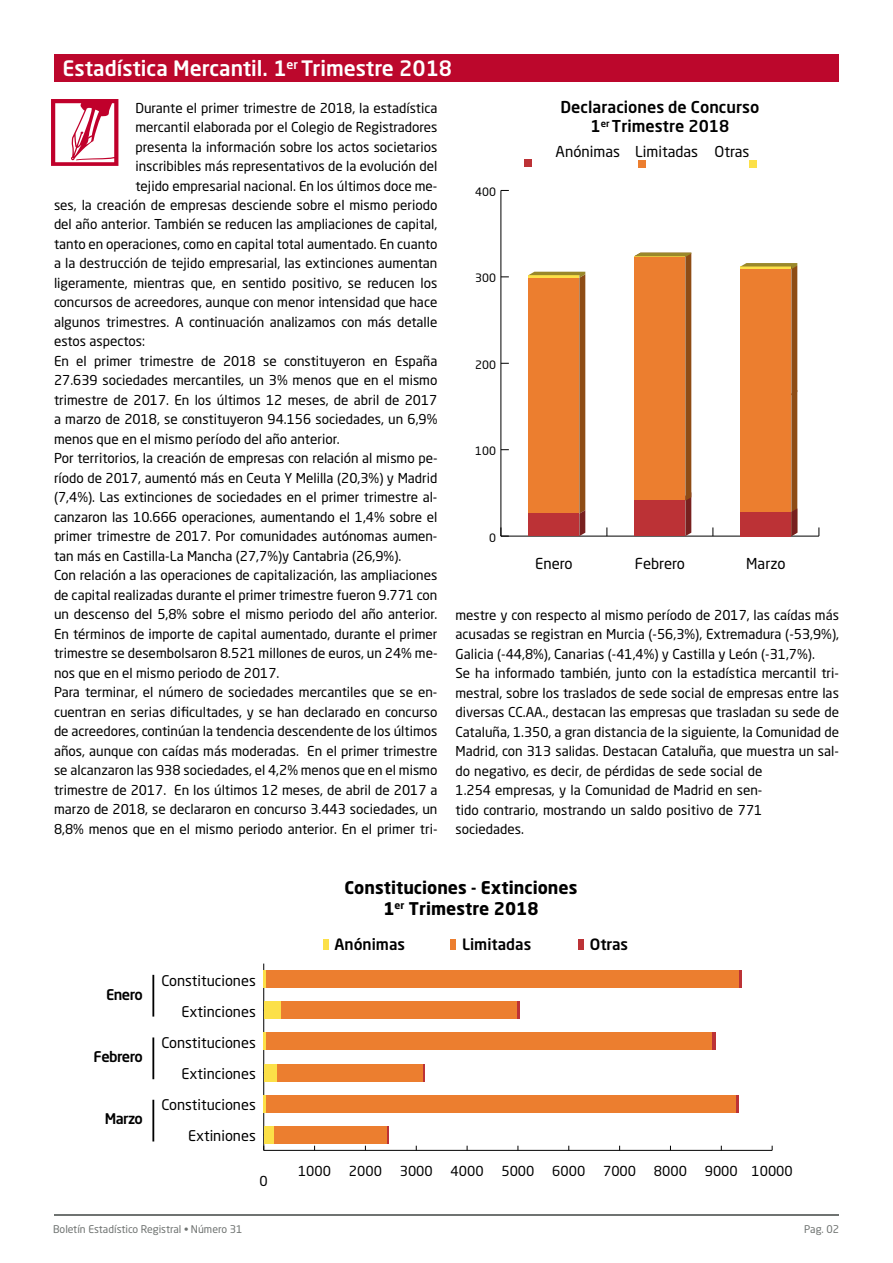
<style>
.page{position:relative;width:893px;height:1263px;background:#fff}
.page>*{position:absolute;margin:0;border:0;box-sizing:border-box;transform-origin:0 0}
.t1{font:500 21px "Neo Sans Std";color:#fff}
.t2{font:700 17.25px/20.7px "Neo Sans Std";color:#000;text-align:center}
.t3{font:500 16.2px/19.4px "Neo Sans Std";color:#000;text-align:center}
.t4{font:500 15.45px "Neo Sans Std";color:#000}
.t5{font:14.85px "Neo Sans Std";color:#000}
.t6{font:14.55px "Neo Sans Std";color:#000}
.t7{font:500 14.55px "Neo Sans Std";letter-spacing:-.04em;color:#000}
.t8{font:13.65px "Neo Sans Std";color:#000}
.t9{font:13.5px/19.5px "Neo Sans Std";color:#000}
.t10{font:11.4px "Neo Sans Std";color:#000}
.t11{font:10.5px "Neo Sans Std";color:#6f7371}
</style>
<div class="page">
<hr style="left:264px;top:1150px;width:508px;height:1px;background:#000">
<hr style="left:263px;top:963px;width:1px;height:187px;background:#000">
<div style="left:578px;top:939px;width:6px;height:10px;background:#bc3236"></div>
<hr style="left:739px;top:970px;width:3px;height:18px;background:#bc3236">
<hr style="left:517px;top:1001px;width:3px;height:18px;background:#bc3236">
<hr style="left:712px;top:1033px;width:4px;height:17px;background:#bc3236">
<svg style="left:423px;top:1064px;width:2px;height:17px"></svg>
<svg style="left:735px;top:1095px;width:4px;height:17px"></svg>
<svg style="left:387px;top:1126px;width:2px;height:17px"></svg>
<div style="left:450px;top:939px;width:6px;height:10px;background:#ec7e2f"></div>
<div style="left:266px;top:970px;width:473px;height:18px;background:#ec7e2f"></div>
<div style="left:280px;top:1001px;width:237px;height:18px;background:#ec7e2f"></div>
<div style="left:266px;top:1033px;width:446px;height:17px;background:#ec7e2f"></div>
<div style="left:276px;top:1064px;width:147px;height:17px;background:#ec7e2f"></div>
<div style="left:266px;top:1095px;width:469px;height:17px;background:#ec7e2f"></div>
<div style="left:273px;top:1126px;width:114px;height:17px;background:#ec7e2f"></div>
<div style="left:323px;top:939px;width:6px;height:10px;background:#fce048"></div>
<svg style="left:264px;top:970px;width:2px;height:18px"></svg>
<div style="left:264px;top:1001px;width:16px;height:18px;background:#fce048"></div>
<svg style="left:264px;top:1033px;width:2px;height:17px"></svg>
<div style="left:264px;top:1064px;width:12px;height:17px;background:#fce048"></div>
<svg style="left:264px;top:1095px;width:2px;height:17px"></svg>
<div style="left:264px;top:1126px;width:9px;height:17px;background:#fce048"></div>
<hr style="left:152px;top:975px;width:2px;height:41px;background:#000">
<hr style="left:152px;top:1037px;width:2px;height:42px;background:#000">
<hr style="left:152px;top:1100px;width:2px;height:41px;background:#000">
<hr style="left:501px;top:536px;width:318px;height:1px;background:#000">
<hr style="left:501px;top:190px;width:1px;height:346px;background:#000">
<svg style="left:501px;top:527px;width:8px;height:10px"></svg>
<div style="left:749px;top:160px;width:7px;height:7px;background:#fce048"></div>
<div style="left:638px;top:160px;width:7px;height:7px;background:#ec7e2f"></div>
<div style="left:524px;top:160px;width:8px;height:7px;background:#bc3236"></div>
<svg style="left:528px;top:272px;width:57px;height:264px;background:#df7731"></svg>
<svg style="left:634px;top:253px;width:57px;height:283px;background:#dc712e"></svg>
<svg style="left:740px;top:263px;width:57px;height:273px;background:#df7631"></svg>
<svg style="left:51px;top:99px;width:67px;height:67px"></svg>
<div style="left:54px;top:54px;width:785px;height:27px;background:#bc072c"></div>
<hr style="left:54px;top:1214px;width:785px;height:1px;background:#6f7371">
<h1 class="t1" style="left:63px;top:55px;width:391px">Estadística Mercantil. 1<sup>er</sup> Trimestre 2018</h1>
<p class="t9" style="left:135px;top:98px;width:304px">Durante el primer trimestre de 2018, la estadística</p>
<p class="t9" style="left:135px;top:117px;width:304px">mercantil elaborada por el Colegio de Registradores</p>
<p class="t9" style="left:135px;top:137px;width:304px">presenta la información sobre los actos societarios</p>
<p class="t9" style="left:135px;top:156px;width:303px">inscribibles más representativos de la evolución del</p>
<p class="t9" style="left:135px;top:176px;width:303px">tejido empresarial nacional. En los últimos doce me-</p>
<p class="t9" style="left:54px;top:195px;width:385px">ses, la creación de empresas desciende sobre el mismo periodo</p>
<p class="t9" style="left:54px;top:215px;width:385px">del año anterior. También se reducen las ampliaciones de capital,</p>
<p class="t9" style="left:54px;top:234px;width:385px">tanto en operaciones, como en capital total aumentado. En cuanto</p>
<p class="t9" style="left:54px;top:254px;width:385px">a la destrucción de tejido empresarial, las extinciones aumentan</p>
<p class="t9" style="left:54px;top:273px;width:385px">ligeramente, mientras que, en sentido positivo, se reducen los</p>
<p class="t9" style="left:54px;top:293px;width:385px">concursos de acreedores, aunque con menor intensidad que hace</p>
<p class="t9" style="left:54px;top:312px;width:385px">algunos trimestres. A continuación analizamos con más detalle</p>
<p class="t9" style="left:54px;top:332px;width:93px">estos aspectos:</p>
<p class="t9" style="left:54px;top:351px;width:385px">En el primer trimestre de 2018 se constituyeron en España</p>
<p class="t9" style="left:54px;top:371px;width:385px">27.639 sociedades mercantiles, un 3% menos que en el mismo</p>
<p class="t9" style="left:54px;top:390px;width:385px">trimestre de 2017. En los últimos 12 meses, de abril de 2017</p>
<p class="t9" style="left:54px;top:409px;width:385px">a marzo de 2018, se constituyeron 94.156 sociedades, un 6,9%</p>
<p class="t9" style="left:54px;top:429px;width:287px">menos que en el mismo período del año anterior.</p>
<p class="t9" style="left:54px;top:448px;width:385px">Por territorios, la creación de empresas con relación al mismo pe-</p>
<p class="t9" style="left:54px;top:468px;width:385px">ríodo de 2017, aumentó más en Ceuta Y Melilla (20,3%) y Madrid</p>
<p class="t9" style="left:54px;top:487px;width:385px">(7,4%). Las extinciones de sociedades en el primer trimestre al-</p>
<p class="t9" style="left:54px;top:507px;width:385px">canzaron las 10.666 operaciones, aumentando el 1,4% sobre el</p>
<p class="t9" style="left:54px;top:526px;width:385px">primer trimestre de 2017. Por comunidades autónomas aumen-</p>
<p class="t9" style="left:54px;top:546px;width:349px">tan más en Castilla-La Mancha (27,7%)y Cantabria (26,9%).</p>
<p class="t9" style="left:54px;top:565px;width:385px">Con relación a las operaciones de capitalización, las ampliaciones</p>
<p class="t9" style="left:54px;top:585px;width:385px">de capital realizadas durante el primer trimestre fueron 9.771 con</p>
<p class="t9" style="left:54px;top:604px;width:385px">un descenso del 5,8% sobre el mismo periodo del año anterior.</p>
<p class="t9" style="left:54px;top:624px;width:385px">En términos de importe de capital aumentado, durante el primer</p>
<p class="t9" style="left:54px;top:643px;width:385px">trimestre se desembolsaron 8.521 millones de euros, un 24% me-</p>
<p class="t9" style="left:54px;top:663px;width:227px">nos que en el mismo periodo de 2017.</p>
<p class="t9" style="left:54px;top:682px;width:385px">Para terminar, el número de sociedades mercantiles que se en-</p>
<p class="t9" style="left:54px;top:702px;width:385px">cuentran en serias dificultades, y se han declarado en concurso</p>
<p class="t9" style="left:54px;top:721px;width:385px">de acreedores, continúan la tendencia descendente de los últimos</p>
<p class="t9" style="left:54px;top:741px;width:385px">años, aunque con caídas más moderadas. En el primer trimestre</p>
<p class="t9" style="left:54px;top:760px;width:385px">se alcanzaron las 938 sociedades, el 4,2% menos que en el mismo</p>
<p class="t9" style="left:54px;top:780px;width:385px">trimestre de 2017. En los últimos 12 meses, de abril de 2017 a</p>
<p class="t9" style="left:54px;top:799px;width:385px">marzo de 2018, se declararon en concurso 3.443 sociedades, un</p>
<p class="t9" style="left:54px;top:819px;width:385px">8,8% menos que en el mismo periodo anterior. En el primer tri-</p>
<p class="t3" style="left:560px;top:97px;width:200px">Declaraciones de Concurso<br>1<sup>er</sup> Trimestre 2018</p>
<p class="t10" style="left:475px;top:185px;width:22px">400</p>
<p class="t10" style="left:475px;top:271px;width:22px">300</p>
<p class="t10" style="left:475px;top:358px;width:22px">200</p>
<p class="t10" style="left:475px;top:444px;width:22px">100</p>
<p class="t10" style="left:489px;top:530px;width:8px">0</p>
<p class="t5" style="left:556px;top:143px;width:195px">Anónimas Limitadas Otras</p>
<p class="t5" style="left:535px;top:554px;width:39px">Enero</p>
<p class="t5" style="left:635px;top:554px;width:52px">Febrero</p>
<p class="t5" style="left:746px;top:554px;width:41px">Marzo</p>
<p class="t9" style="left:455px;top:605px;width:385px">mestre y con respecto al mismo período de 2017, las caídas más acusadas se registran en Murcia (-56,3%), Extremadura (-53,9%), Galicia (-44,8%), Canarias (-41,4%) y Castilla y León (-31,7%).<br>Se ha informado también, junto con la estadística mercantil tri&shy;mestral, sobre los traslados de sede social de empresas entre las diversas CC.AA., destacan las empresas que trasladan su sede de Cataluña, 1.350, a gran distancia de la siguiente, la Comunidad de Madrid, con 313 salidas. Destacan Cataluña, que muestra un sal&shy;do negativo, es decir, de pérdidas de sede social de<br>1.254 empresas, y la Comunidad de Madrid en sen-<br>tido contrario, mostrando un saldo positivo de 771<br>sociedades.</p>
<p class="t2" style="left:344px;top:876px;width:235px">Constituciones - Extinciones<br>1<sup>er</sup> Trimestre 2018</p>
<p class="t7" style="left:106px;top:985px;width:38px">Enero</p>
<p class="t7" style="left:94px;top:1047px;width:51px">Febrero</p>
<p class="t7" style="left:105px;top:1109px;width:40px">Marzo</p>
<p class="t6" style="left:161px;top:971px;width:96px">Constituciones</p>
<p class="t6" style="left:181px;top:1002px;width:76px">Extinciones</p>
<p class="t6" style="left:161px;top:1034px;width:96px">Constituciones</p>
<p class="t6" style="left:181px;top:1065px;width:76px">Extinciones</p>
<p class="t6" style="left:161px;top:1096px;width:96px">Constituciones</p>
<p class="t6" style="left:188px;top:1127px;width:69px">Extiniones</p>
<p class="t8" style="left:260px;top:1173px;width:10px">0</p>
<p class="t11" style="left:53px;top:1223px;width:191px">Boletín Estadístico Registral • Número 31</p>
<p class="t4" style="left:334px;top:934px;width:72px">Anónimas</p>
<p class="t4" style="left:462px;top:935px;width:71px">Limitadas</p>
<p class="t4" style="left:590px;top:934px;width:40px">Otras</p>
<p class="t8" style="left:298px;top:1163px;width:35px">1000</p>
<p class="t8" style="left:349px;top:1163px;width:35px">2000</p>
<p class="t8" style="left:400px;top:1163px;width:35px">3000</p>
<p class="t8" style="left:451px;top:1163px;width:35px">4000</p>
<p class="t8" style="left:501px;top:1163px;width:35px">5000</p>
<p class="t8" style="left:552px;top:1163px;width:35px">6000</p>
<p class="t8" style="left:603px;top:1163px;width:35px">7000</p>
<p class="t8" style="left:654px;top:1163px;width:35px">8000</p>
<p class="t8" style="left:705px;top:1163px;width:90px">9000 10000</p>
<p class="t11" style="left:804px;top:1223px;width:36px">Pag. 02</p>
</div>
